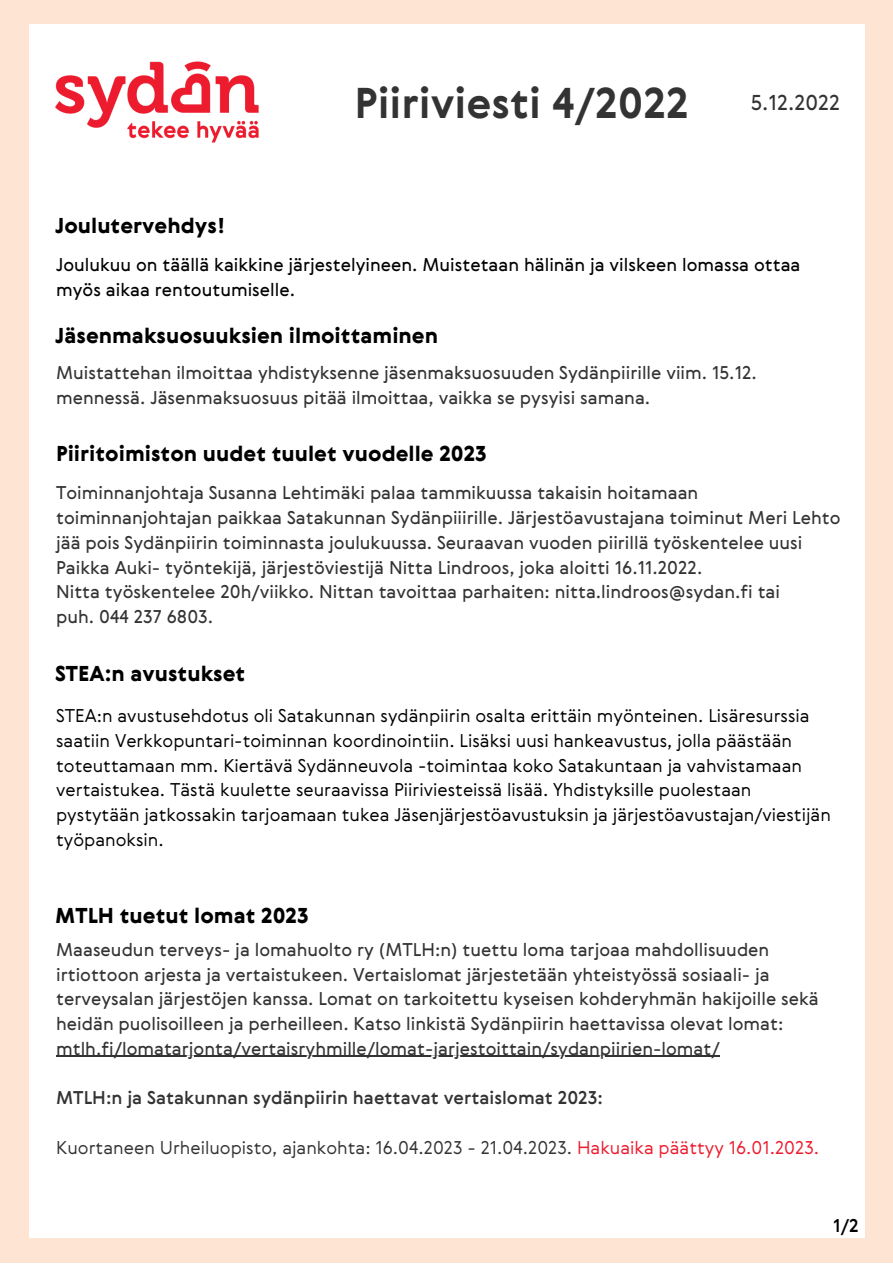
<style>
.page{position:relative;width:893px;height:1264px;background:#fff}
.page>*{position:absolute;margin:0;border:0;box-sizing:border-box;transform-origin:0 0}
.t1{font:700 42px "Gerbera";color:#333334}
.t2{font:900 21px "Gerbera";color:#000}
.t3{font:21px "Gerbera";color:#333334}
.t4{font:18px/24.8px "Gerbera";color:#333334}
.t5{font:300 18px/24.8px "Gerbera";color:#000}
.t6{font:18px/24.8px "Gerbera";color:#000}
.t7{font:300 18px "Gerbera";color:#333334}
.t8{font:500 18px "Gerbera";color:#333334}
.t9{font:500 18px "Gerbera";color:#000}
.s1{color:#ed1b2e}
</style>
<div class="page">
<div style="left:0;top:0;width:892px;height:1262px;background:#fee4d2"></div>
<div style="left:29px;top:25px;width:835px;height:1213px;background:#fff"></div>
<img style="left:55px;top:61px;width:204px;height:81px">
<hr style="left:56px;top:1055px;width:663px;height:1px;background:#333334">
<p class="t2" style="left:55px;top:211px;width:171px">Joulutervehdys!</p>
<h1 class="t1" style="left:354px;top:74px;width:336px">Piiriviesti 4/2022</h1>
<p class="t3" style="left:750px;top:88px;width:91px">5.12.2022</p>
<p class="t6" style="left:56px;top:252px;width:745px">Joulukuu on täällä kaikkine järjestelyineen. Muistetaan hälinän ja vilskeen lomassa ottaa myös aikaa rentoutumiselle.</p>
<p class="t2" style="left:55px;top:321px;width:384px">Jäsenmaksuosuuksien ilmoittaminen</p>
<p class="t4" style="left:56px;top:360px;width:702px">Muistattehan ilmoittaa yhdistyksenne jäsenmaksuosuuden Sydänpiirille viim. 15.12. mennessä. Jäsenmaksuosuus pitää ilmoittaa, vaikka se pysyisi samana.</p>
<p class="t2" style="left:56px;top:438px;width:432px">Piiritoimiston uudet tuulet vuodelle 2023</p>
<p class="t4" style="left:56px;top:480px;width:785px">Toiminnanjohtaja Susanna Lehtimäki palaa tammikuussa takaisin hoitamaan toiminnanjohtajan paikkaa Satakunnan Sydänpiiirille. Järjestöavustajana toiminut Meri Lehto jää pois Sydänpiirin toiminnasta joulukuussa. Seuraavan vuoden piirillä työskentelee uusi Paikka Auki- työntekijä, järjestöviestijä Nitta Lindroos, joka aloitti 16.11.2022.<br>Nitta työskentelee 20h/viikko. Nittan tavoittaa parhaiten: nitta.lindroos@sydan.fi tai<br>puh. 044 237 6803.</p>
<p class="t2" style="left:55px;top:659px;width:192px">STEA:n avustukset</p>
<p class="t5" style="left:56px;top:702px;width:776px">STEA:n avustusehdotus oli Satakunnan sydänpiirin osalta erittäin myönteinen. Lisäresurssia saatiin Verkkopuntari-toiminnan koordinointiin. Lisäksi uusi hankeavustus, jolla päästään toteuttamaan mm. Kiertävä Sydänneuvola -toimintaa koko Satakuntaan ja vahvistamaan vertaistukea. Tästä kuulette seuraavissa Piiriviesteissä lisää. Yhdistyksille puolestaan pystytään jatkossakin tarjoamaan tukea Jäsenjärjestöavustuksin ja järjestöavustajan/viestijän työpanoksin.</p>
<p class="t2" style="left:55px;top:900px;width:255px">MTLH tuetut lomat 2023</p>
<p class="t4" style="left:56px;top:936px;width:764px">Maaseudun terveys- ja lomahuolto ry (MTLH:n) tuettu loma tarjoaa mahdollisuuden irtiottoon arjesta ja vertaistukeen. Vertaislomat järjestetään yhteistyössä sosiaali- ja terveysalan järjestöjen kanssa. Lomat on tarkoitettu kyseisen kohderyhmän hakijoille sekä heidän puolisoilleen ja perheilleen. Katso linkistä Sydänpiirin haettavissa olevat lomat: mtlh.fi/lomatarjonta/vertaisryhmille/lomat-jarjestoittain/sydanpiirien-lomat/</p>
<p class="t8" style="left:56px;top:1085px;width:548px">MTLH:n ja Satakunnan sydänpiirin haettavat vertaislomat 2023:</p>
<p class="t7" style="left:56px;top:1134px;width:764px">Kuortaneen Urheiluopisto, ajankohta: 16.04.2023 - 21.04.2023. <span class="s1">Hakuaika päättyy 16.01.2023.</span></p>
<p class="t9" style="left:833px;top:1213px;width:27px">1/2</p>
</div>
